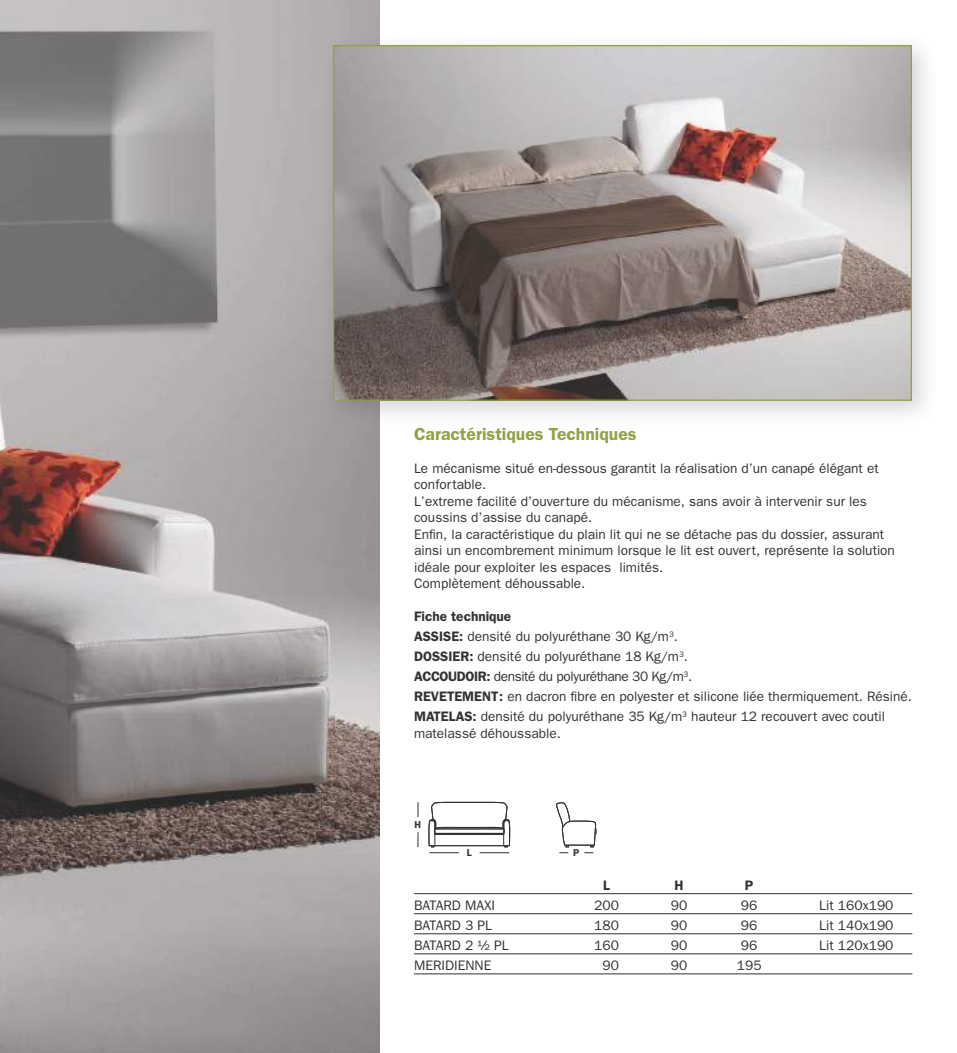
<style>
.page{position:relative;width:957px;height:1053px;background:#fff}
.page>*{position:absolute;margin:0;border:0;box-sizing:border-box;transform-origin:0 0}
.t1{font:600 17.5px "Franklin Gothic";color:#92a047}
.t2{font:13.75px/16.5px "Franklin Gothic";color:#323133}
.t3{font:600 13.75px "Franklin Gothic";color:#323133}
.t4{font:600 10px "Franklin Gothic";color:#323133}
.s1{font-weight:600}
</style>
<div class="page">
<img style="left:0;top:0;width:379px;height:1052px">
<hr style="left:414px;top:893px;width:498px;height:1px;background:#323133">
<hr style="left:414px;top:913px;width:498px;height:1px;background:#323133">
<hr style="left:414px;top:933px;width:498px;height:1px;background:#323133">
<hr style="left:414px;top:953px;width:498px;height:1px;background:#323133">
<hr style="left:414px;top:973px;width:498px;height:1px;background:#323133">
<svg style="left:556px;top:802px;width:41px;height:51px"></svg>
<svg style="left:418px;top:801px;width:93px;height:53px"></svg>
<div style="left:320px;top:32px;width:619px;height:396px;background:#323133;opacity:.2"></div>
<img style="left:335px;top:47px;width:575px;height:352px">
<p class="t1" style="left:414px;top:423px;width:224px">Caractéristiques Techniques</p>
<p class="t2" style="left:414px;top:459px;width:482px">Le mécanisme situé en-dessous garantit la réalisation d’un canapé élégant et confortable.<br>L’extreme facilité d’ouverture du mécanisme, sans avoir à intervenir sur les coussins d’assise du canapé.<br>Enfin, la caractéristique du plain lit qui ne se détache pas du dossier, assurant ainsi un encombrement minimum lorsque le lit est ouvert, représente la solution idéale pour exploiter les espaces limités.<br>Complètement déhoussable.</p>
<p class="t2" style="left:414px;top:606px;width:499px;line-height:20px"><span class="s1">Fiche technique<br>ASSISE:</span> densité du polyuréthane 30 Kg/m<sup>3</sup>.<br><span class="s1">DOSSIER:</span> densité du polyuréthane 18 Kg/m<sup>3</sup>.<br><span class="s1">ACCOUDOIR:</span> densité du polyuréthane 30 Kg/m<sup>3</sup>.<br><span class="s1">REVETEMENT:</span> en dacron fibre en polyester et silicone liée thermiquement. Résiné.<br><span class="s1">MATELAS:</span> densité du polyuréthane 35 Kg/m<sup>3</sup> hauteur 12 recouvert avec coutil</p>
<p class="t2" style="left:414px;top:724px;width:148px">matelassé déhoussable.</p>
<p class="t4" style="left:414px;top:818px;width:8px">H</p>
<p class="t4" style="left:467px;top:846px;width:6px">L</p>
<p class="t4" style="left:573px;top:846px;width:8px">P</p>
<p class="t3" style="left:603px;top:877px;width:8px">L</p>
<p class="t3" style="left:674px;top:877px;width:11px">H</p>
<p class="t3" style="left:745px;top:877px;width:10px">P</p>
<p class="t2" style="left:414px;top:896px;width:83px">BATARD MAXI</p>
<p class="t2" style="left:594px;top:896px;width:26px">200</p>
<p class="t2" style="left:671px;top:896px;width:18px">90</p>
<p class="t2" style="left:741px;top:896px;width:18px">96</p>
<p class="t2" style="left:819px;top:896px;width:76px">Lit 160x190</p>
<p class="t2" style="left:414px;top:916px;width:80px">BATARD 3 PL</p>
<p class="t2" style="left:594px;top:916px;width:26px">180</p>
<p class="t2" style="left:671px;top:916px;width:18px">90</p>
<p class="t2" style="left:741px;top:916px;width:18px">96</p>
<p class="t2" style="left:819px;top:916px;width:76px">Lit 140x190</p>
<p class="t2" style="left:414px;top:936px;width:96px">BATARD 2 ½ PL</p>
<p class="t2" style="left:594px;top:936px;width:26px">160</p>
<p class="t2" style="left:671px;top:936px;width:18px">90</p>
<p class="t2" style="left:741px;top:936px;width:18px">96</p>
<p class="t2" style="left:819px;top:936px;width:76px">Lit 120x190</p>
<p class="t2" style="left:414px;top:956px;width:79px">MERIDIENNE</p>
<p class="t2" style="left:602px;top:956px;width:18px">90</p>
<p class="t2" style="left:671px;top:956px;width:18px">90</p>
<p class="t2" style="left:737px;top:956px;width:26px">195</p>
</div>
